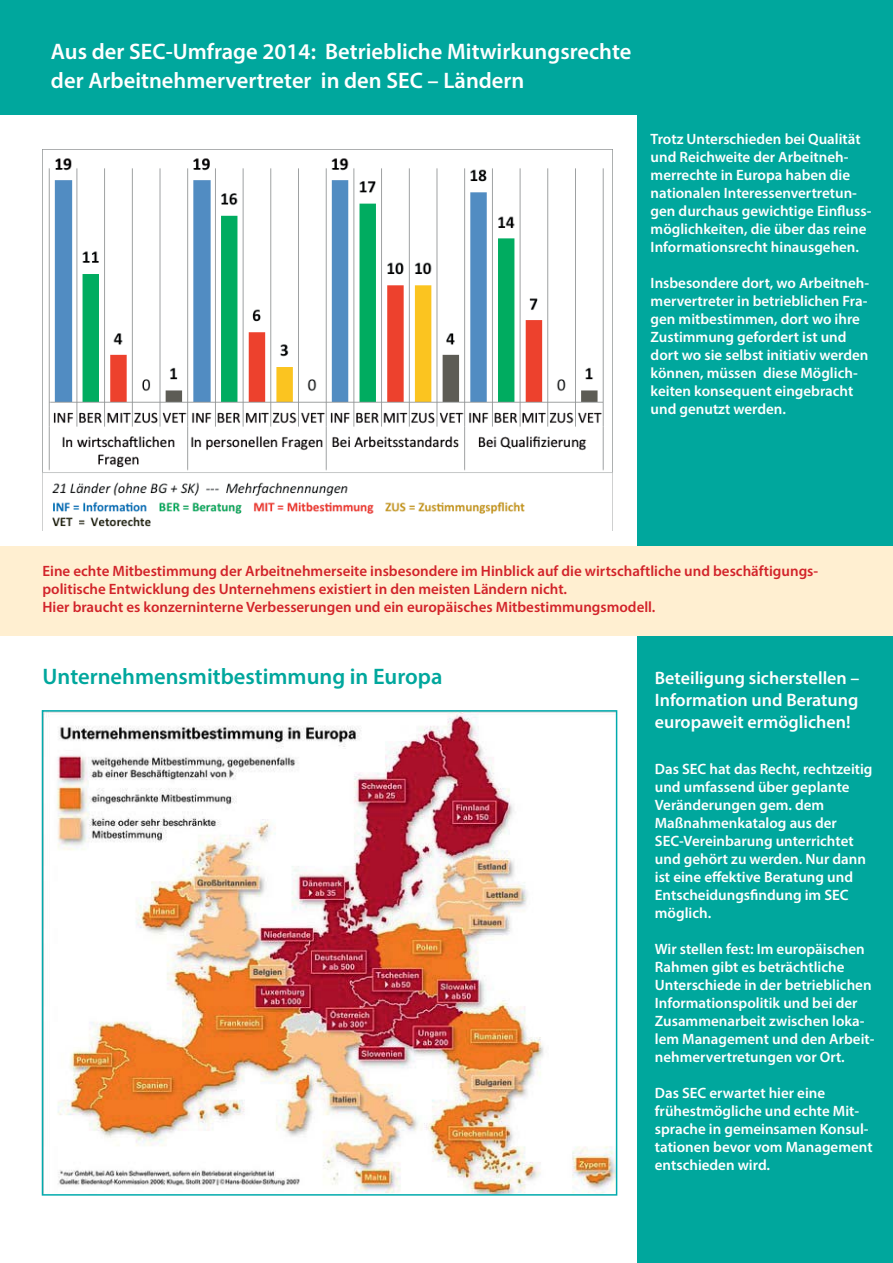
<style>
.page{position:relative;width:893px;height:1263px;background:#fff}
.page>*{position:absolute;margin:0;border:0;box-sizing:border-box;transform-origin:0 0}
.t1{font:600 22.5px/28.8px "Myriad Pro";color:#fff}
.t2{font:600 22.5px "Myriad Pro";color:#00a79d}
.t3{font:600 18px/21.6px "Myriad Pro";color:#fff;text-align:justify}
.t4{font:600 15px/18px "Myriad Pro";color:#fff}
.t5{font:600 15px/18px "Myriad Pro";color:#d2232a}
</style>
<div class="page">
<div style="left:638px;top:0;width:255px;height:1263px;background:#00a79d"></div>
<div style="left:0;top:0;width:893px;height:115px;background:#00a79d"></div>
<img style="left:42px;top:150px;width:571px;height:381px">
<div style="left:0;top:546px;width:893px;height:90px;background:#ffefd1"></div>
<img style="left:42px;top:710px;width:575px;height:486px">
<h1 class="t1" style="left:51px;top:40px;width:582px">Aus der SEC-Umfrage 2014: Betriebliche Mitwirkungsrechte der Arbeitnehmervertreter in den SEC – Ländern</h1>
<p class="t4" style="left:651px;top:132px;width:222px">Trotz Unterschieden bei Qualität und Reichweite der Arbeitneh&shy;merrechte in Europa haben die nationalen Interessenvertretun&shy;gen durchaus gewichtige Einfluss&shy;möglichkeiten, die über das reine Informationsrecht hinausgehen.</p>
<p class="t4" style="left:651px;top:276px;width:220px">Insbesondere dort, wo Arbeitneh&shy;mervertreter in betrieblichen Fra&shy;gen mitbestimmen, dort wo ihre<br>Zustimmung gefordert ist und dort wo sie selbst initiativ werden können, müssen diese Möglich&shy;keiten konsequent eingebracht und genutzt werden.</p>
<p class="t5" style="left:42px;top:564px;width:777px">Eine echte Mitbestimmung der Arbeitnehmerseite insbesondere im Hinblick auf die wirtschaftliche und beschäftigungs&shy;politische Entwicklung des Unternehmens existiert in den meisten Ländern nicht.<br>Hier braucht es konzerninterne Verbesserungen und ein europäisches Mitbestimmungsmodell.</p>
<h1 class="t2" style="left:42px;top:668px;width:401px">Unternehmensmitbestimmung in Europa</h1>
<p class="t3" style="left:655px;top:669px;width:206px">Beteiligung sicherstellen – Information und Beratung europaweit ermöglichen!</p>
<p class="t4" style="left:655px;top:762px;width:219px">Das SEC hat das Recht, rechtzeitig und umfassend über geplante<br>Veränderungen gem. dem<br>Maßnahmenkatalog aus der<br>SEC-Vereinbarung unterrichtet und gehört zu werden. Nur dann ist eine effektive Beratung und<br>Entscheidungsfindung im SEC möglich.</p>
<p class="t4" style="left:655px;top:942px;width:221px">Wir stellen fest: Im europäischen<br>Rahmen gibt es beträchtliche<br>Unterschiede in der betrieblichen<br>Informationspolitik und bei der<br>Zusammenarbeit zwischen loka&shy;lem Management und den Arbeit&shy;nehmervertretungen vor Ort.</p>
<p class="t4" style="left:655px;top:1086px;width:219px">Das SEC erwartet hier eine frühestmögliche und echte Mit&shy;sprache in gemeinsamen Konsul&shy;tationen bevor vom Management entschieden wird.</p>
</div>
